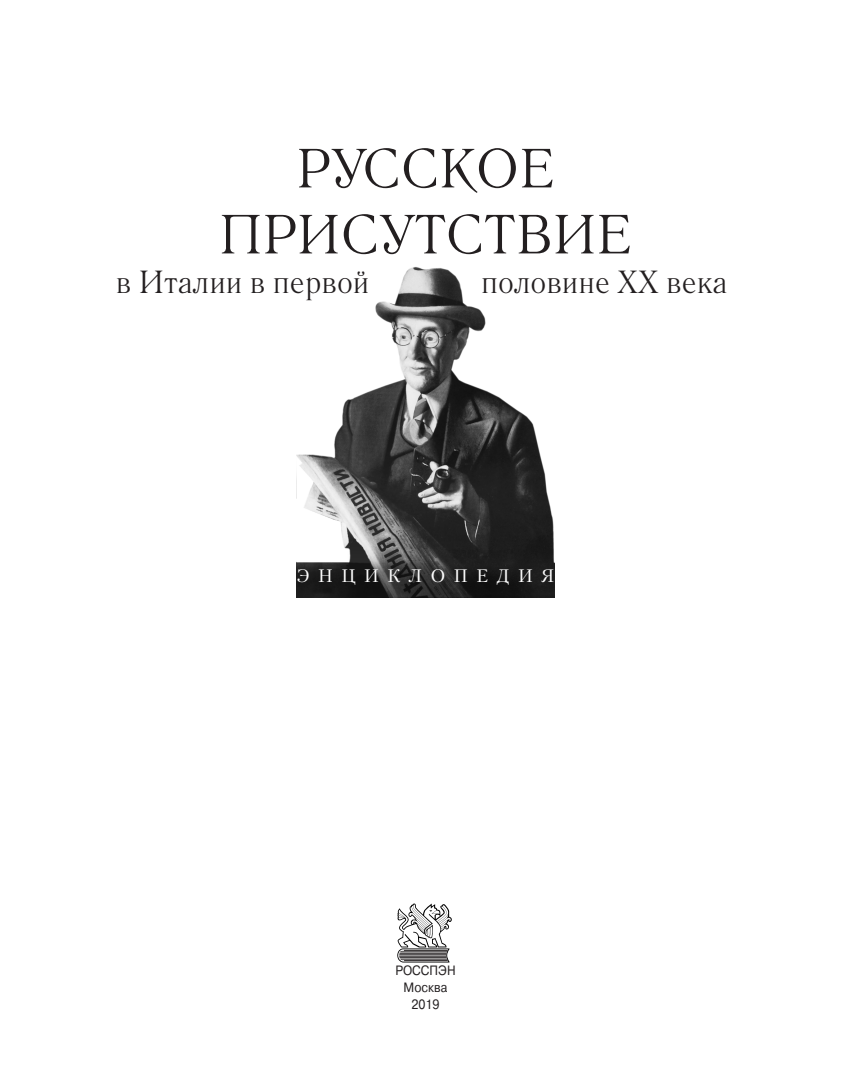
<style>
.page{position:relative;width:851px;height:1085px;background:#fff}
.page>*{position:absolute;margin:0;border:0;box-sizing:border-box;transform-origin:0 0}
.t1{font:55.05px/66px "Literaturnaya C";color:#231f20;text-align:center}
.t2{font:31.95px "Literaturnaya C";color:#231f20}
.t3{font:18px "Petersburg C";letter-spacing:.45em;color:#fff}
.t4{font:13.5px/16.5px "Pragmatica C";color:#231f20;text-align:center;scale:.9 1}
</style>
<div class="page">
<img style="left:296px;top:267px;width:258px;height:330px">
<svg style="left:397px;top:903px;width:55px;height:59px"></svg>
<h1 class="t1" style="left:219px;top:136px;width:414px">РУССКОЕ<br>ПРИСУТСТВИЕ</h1>
<p class="t2" style="left:116px;top:264px;width:255px">в Италии в первой</p>
<p class="t2" style="left:481px;top:264px;width:248px">половине ХХ века</p>
<p class="t3" style="left:296px;top:565px;width:259px">ЭНЦИКЛОПЕДИЯ</p>
<p class="t4" style="left:395px;top:962px;width:68px">РОССПЭН<br>Москва<br>2019</p>
</div>
